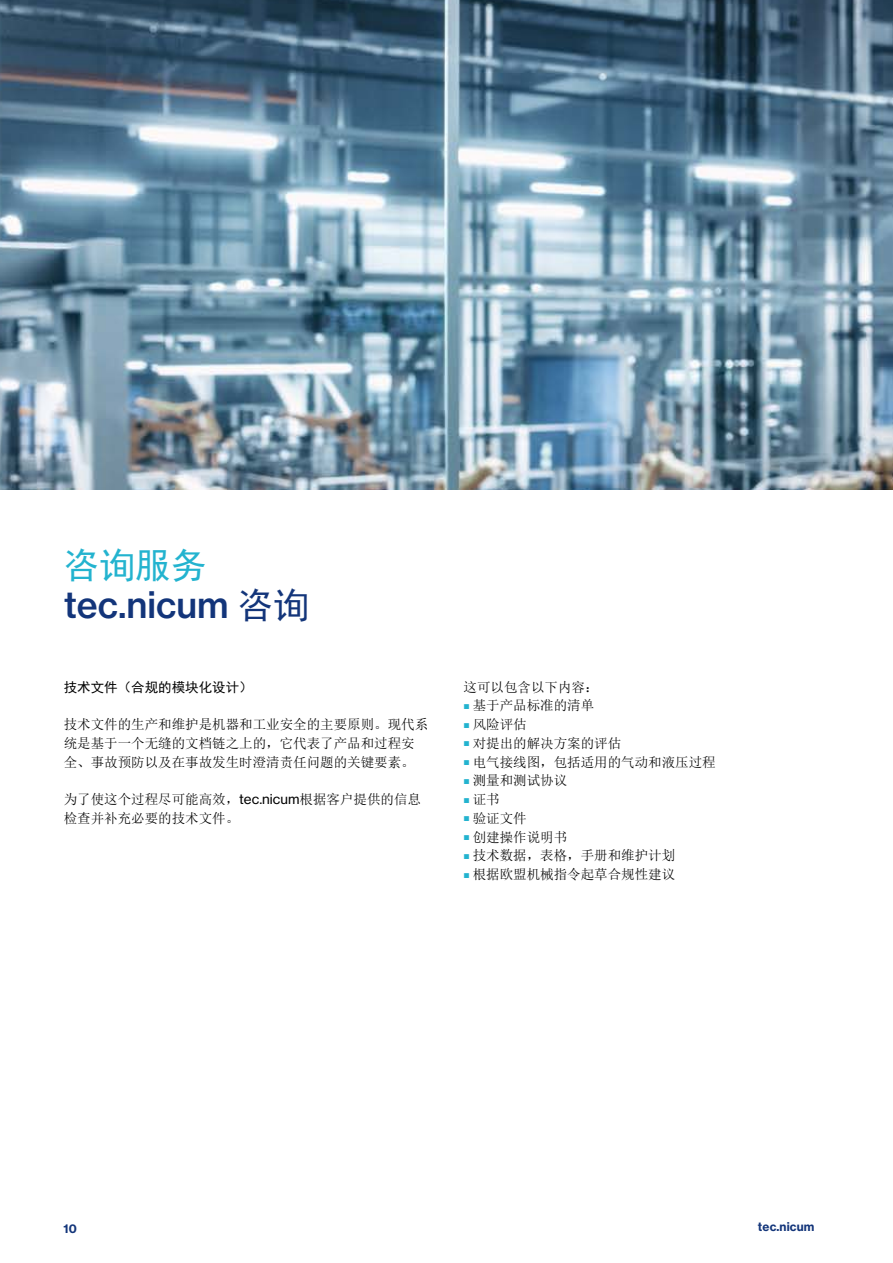
<style>
.page{position:relative;width:893px;height:1263px;background:#fff}
.page>*{position:absolute;margin:0;border:0;box-sizing:border-box;transform-origin:0 0}
.t1{font:36px "N Haas Grotesk TX Pro 65 Md";color:#13357a}
.t2{font:36px "Sim Hei";color:#23b3cf}
.t3{font:13.5px/18.8px "Sim Sun";color:#000}
.t4{font:13.5px "Sim Hei";color:#000}
.t5{font:12px "N Haas Grotesk TX Pro 75 Bd";letter-spacing:.01em;color:#13357a}
.s1{font-family:"Sim Hei"}
.s2{font-family:"N Haas Grotesk TX Pro 55 Rg"}
.s3{font-family:"Arial";font-size:10.5px;color:#23b3cf}
</style>
<div class="page">
<img style="left:0;top:0;width:893px;height:489px">
<h1 class="t2" style="left:64px;top:547px;width:144px">咨询服务</h1>
<h1 class="t1" style="left:64px;top:582px;width:247px">tec.nicum <span class="s1">咨询</span></h1>
<p class="t4" style="left:64px;top:680px;width:190px">技术文件（合规的模块化设计）</p>
<p class="t3" style="left:64px;top:715px;width:366px">技术文件的生产和维护是机器和工业安全的主要原则。现代系统是基于一个无缝的文档链之上的，它代表了产品和过程安全、事故预防以及在事故发生时澄清责任问题的关键要素。</p>
<p class="t3" style="left:64px;top:790px;width:359px">为了使这个过程尽可能高效，<span class="s2">tec.nicum</span>根据客户提供的信息检查并补充必要的技术文件。</p>
<p class="t3" style="left:463px;top:677px;width:136px">这可以包含以下内容：</p>
<p class="t3" style="left:463px;top:696px;width:132px"><span class="s3">■</span> 基于产品标准的清单</p>
<p class="t3" style="left:463px;top:715px;width:65px"><span class="s3">■</span> 风险评估</p>
<p class="t3" style="left:463px;top:734px;width:159px"><span class="s3">■</span> 对提出的解决方案的评估</p>
<p class="t3" style="left:463px;top:752px;width:254px"><span class="s3">■</span> 电气接线图，包括适用的气动和液压过程</p>
<p class="t3" style="left:463px;top:771px;width:105px"><span class="s3">■</span> 测量和测试协议</p>
<p class="t3" style="left:463px;top:790px;width:38px"><span class="s3">■</span> 证书</p>
<p class="t3" style="left:463px;top:809px;width:65px"><span class="s3">■</span> 验证文件</p>
<p class="t3" style="left:463px;top:827px;width:105px"><span class="s3">■</span> 创建操作说明书</p>
<p class="t3" style="left:463px;top:846px;width:213px"><span class="s3">■</span> 技术数据，表格，手册和维护计划</p>
<p class="t3" style="left:463px;top:865px;width:213px"><span class="s3">■</span> 根据欧盟机械指令起草合规性建议</p>
<p class="t5" style="left:63px;top:1221px;width:15px">10</p>
<p class="t5" style="left:758px;top:1219px;width:64px">tec.nicum 咨询</p>
</div>
